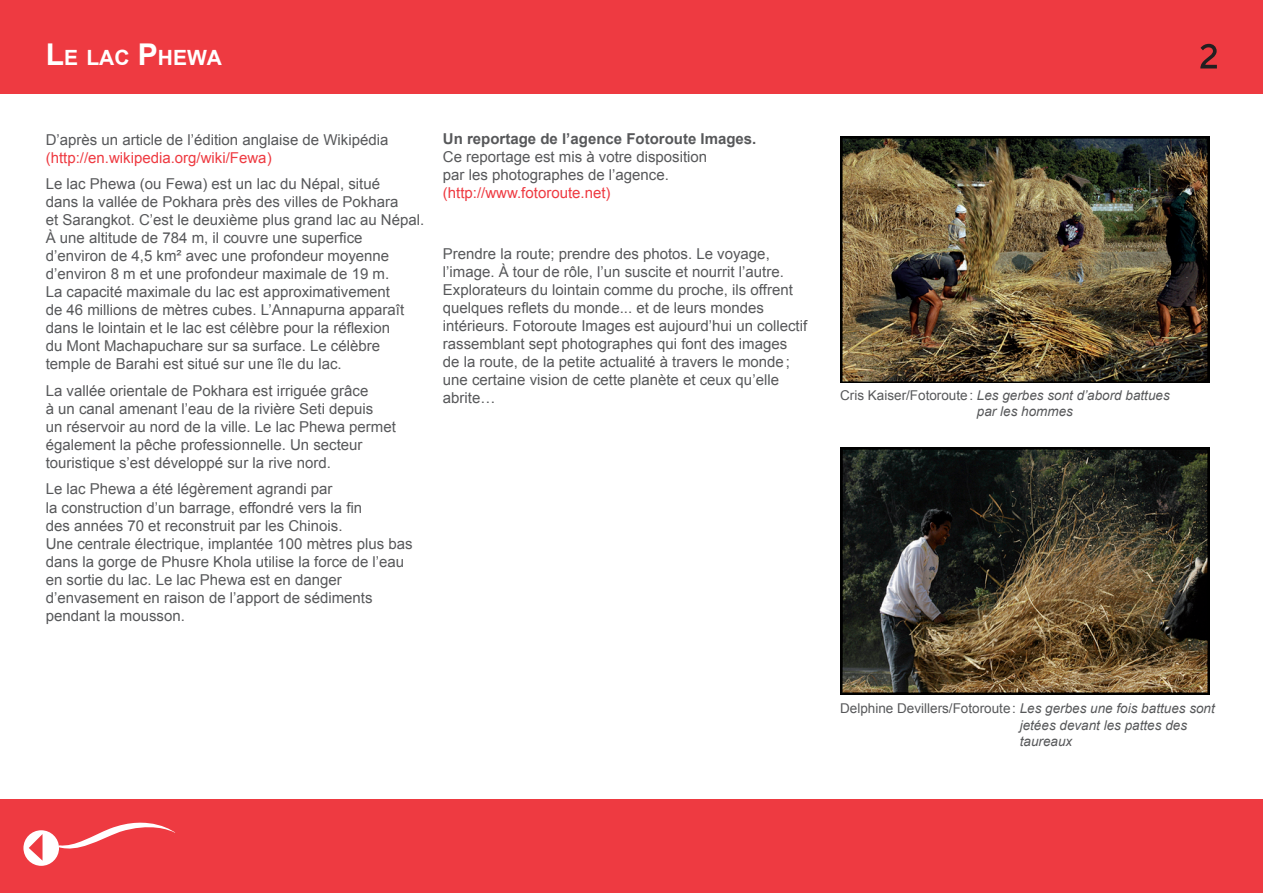
<style>
.page{position:relative;width:1263px;height:893px;background:#fff}
.page>*{position:absolute;margin:0;border:0;box-sizing:border-box;transform-origin:0 0}
.t1{font:300 52.5px "Triplex";color:#231f20}
.t2{font:700 21px "Arial";color:#fff}
.t3{font:15px/18px "Arial";color:#57585a}
.t4{font:15px "Arial";color:#ee3a41}
.t5{font:700 15px "Arial";color:#57585a}
.t6{font:italic 13.5px/16.5px "Arial";color:#57585a}
.s1{font-size:30px}
.s2{font-style:normal}
</style>
<div class="page">
<div style="left:0;top:0;width:1263px;height:94px;background:#ee3a41"></div>
<div style="left:0;top:799px;width:1263px;height:94px;background:#ee3a41"></div>
<div style="left:23px;top:830px;width:36px;height:36px;background:#fff;border-radius:50%"></div>
<svg style="left:59px;top:822px;width:116px;height:27px"></svg>
<svg style="left:29px;top:834px;width:14px;height:27px"></svg>
<img style="left:841px;top:136px;width:368px;height:247px">
<img style="left:840px;top:448px;width:369px;height:246px">
<h2 class="t2" style="left:46px;top:44px;width:178px"><span class="s1">L</span>E LAC <span class="s1">P</span>HEWA</h2>
<h1 class="t1" style="left:1197px;top:23px;width:24px">2</h1>
<p class="t3" style="left:46px;top:131px;width:344px">D’après un article de l’édition anglaise de Wikipédia</p>
<p class="t4" style="left:46px;top:148px;width:227px">(http://en.wikipedia.org/wiki/Fewa)</p>
<p class="t3" style="left:46px;top:175px;width:380px">Le lac Phewa (ou Fewa) est un lac du Népal, situé<br>dans la vallée de Pokhara près des villes de Pokhara<br>et Sarangkot. C’est le deuxième plus grand lac au Népal.<br>À une altitude de 784 m, il couvre une superfice d’environ de 4,5 km² avec une profondeur moyenne d’environ 8 m et une profondeur maximale de 19 m.<br>La capacité maximale du lac est approximativement<br>de 46 millions de mètres cubes. L’Annapurna apparaît dans le lointain et le lac est célèbre pour la réflexion<br>du Mont Machapuchare sur sa surface. Le célèbre temple de Barahi est situé sur une île du lac.</p>
<p class="t3" style="left:46px;top:382px;width:352px">La vallée orientale de Pokhara est irriguée grâce<br>à un canal amenant l’eau de la rivière Seti depuis<br>un réservoir au nord de la ville. Le lac Phewa permet également la pêche professionnelle. Un secteur touristique s’est développé sur la rive nord.</p>
<p class="t3" style="left:46px;top:480px;width:368px">Le lac Phewa a été légèrement agrandi par<br>la construction d’un barrage, effondré vers la fin<br>des années 70 et reconstruit par les Chinois.<br>Une centrale électrique, implantée 100 mètres plus bas dans la gorge de Phusre Khola utilise la force de l’eau en sortie du lac. Le lac Phewa est en danger d’envasement en raison de l’apport de sédiments pendant la mousson.</p>
<p class="t5" style="left:443px;top:128px;width:315px">Un reportage de l’agence Fotoroute Images.</p>
<p class="t3" style="left:443px;top:147px;width:266px">Ce reportage est mis à votre disposition par les photographes de l’agence.</p>
<p class="t4" style="left:443px;top:182px;width:169px">(http://www.fotoroute.net)</p>
<p class="t3" style="left:443px;top:245px;width:366px">Prendre la route; prendre des photos. Le voyage, l’image. À tour de rôle, l’un suscite et nourrit l’autre.<br>Explorateurs du lointain comme du proche, ils offrent quelques reflets du monde... et de leurs mondes intérieurs. Fotoroute Images est aujourd’hui un collectif rassemblant sept photographes qui font des images de la route, de la petite actualité à travers le monde; une certaine vision de cette planète et ceux qu’elle abrite…</p>
<p class="t6" style="left:977px;top:387px;width:194px;text-indent:-137px"><span class="s2">Cris Kaiser/Fotoroute:</span> Les gerbes sont d’abord battues par les hommes</p>
<p class="t6" style="left:1020px;top:701px;width:197px;text-indent:-180px"><span class="s2">Delphine Devillers/Fotoroute:</span> Les gerbes une fois battues sont jetées devant les pattes des taureaux</p>
</div>
